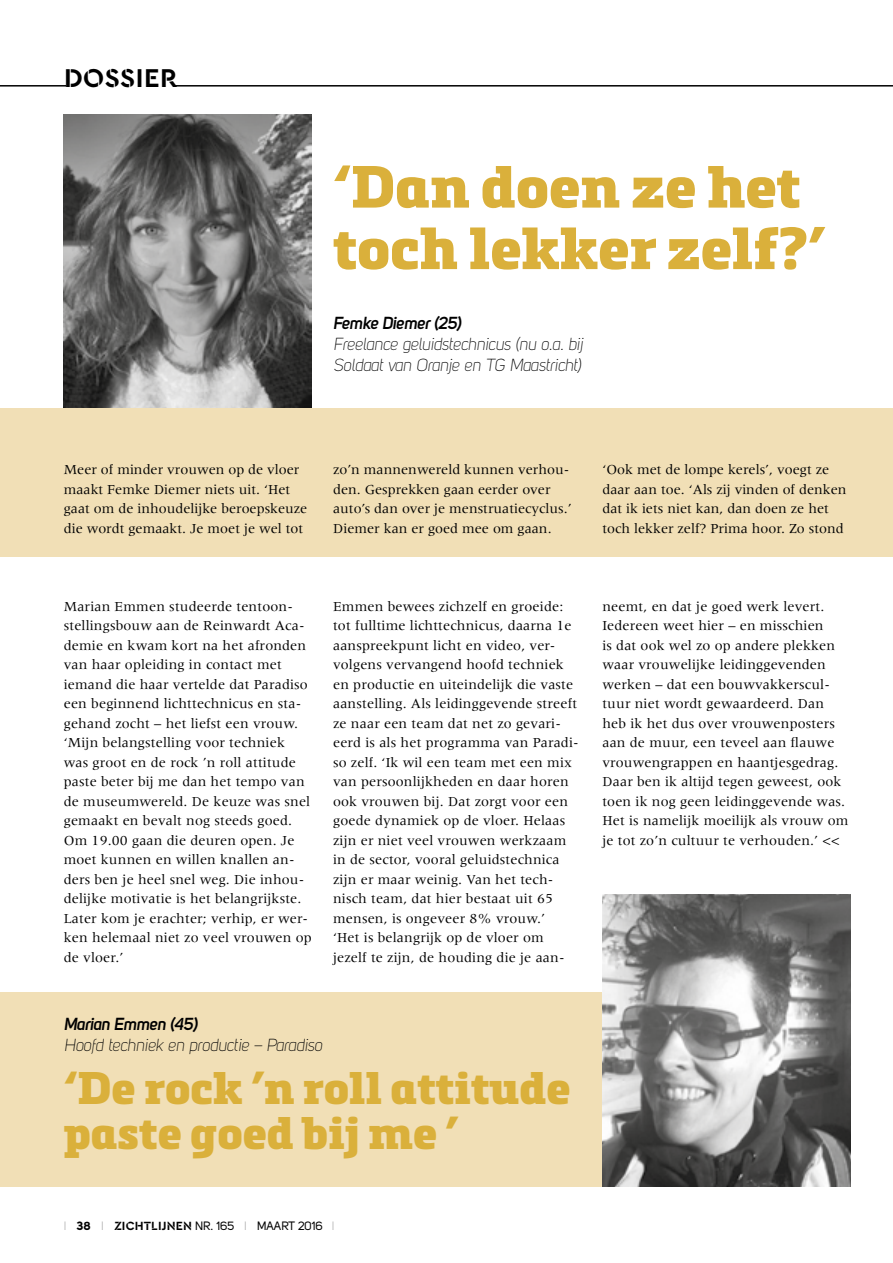
<style>
.page{position:relative;width:893px;height:1263px;background:#fff}
.page>*{position:absolute;margin:0;border:0;box-sizing:border-box;transform-origin:0 0}
.t1{font:900 58.5px/61.5px "Metronic Slab Pro";color:#dab03b}
.t2{font:900 45px/45px "Metronic Slab Pro";color:#dab03b}
.t3{font:700 27px "Cera Stencil PRO";letter-spacing:.02em;color:#000}
.t4{font:17.25px/21px "Uni Sans Light Italic";letter-spacing:-.03em;color:#000}
.t5{font:17.25px "Uni Sans Semi Bold Italic";letter-spacing:-.03em;color:#000}
.t6{font:14.25px/19.5px "Meridien";letter-spacing:.01em;color:#000}
.t7{font:12px "Uni Sans Regular";letter-spacing:-.005em;color:#000}
.s1{font-family:"Uni Sans Light";color:#878787}
.s2{font-family:"Uni Sans Bold"}
.s3{font-family:"Cera Stencil PRO";font-weight:700;font-size:12.45px}
</style>
<div class="page">
<div style="left:0;top:149px;width:893px;height:408px;background:#f1dfb6"></div>
<div style="left:0;top:115px;width:893px;height:293px;background:#fff"></div>
<div style="left:0;top:992px;width:850px;height:195px;background:#f1dfb6"></div>
<img style="left:64px;top:115px;width:248px;height:293px">
<img style="left:602px;top:894px;width:248px;height:293px">
<hr style="left:0;top:85px;width:66px;height:2px;background:#000">
<hr style="left:175px;top:85px;width:718px;height:2px;background:#000">
<h3 class="t3" style="left:64px;top:60px;width:115px">DOSSIER</h3>
<h1 class="t1" style="left:333px;top:157px;width:494px">‘Dan doen ze het toch lekker zelf?’</h1>
<p class="t5" style="left:333px;top:313px;width:130px">Femke Diemer (25)</p>
<p class="t4" style="left:333px;top:334px;width:252px">Freelance geluidstechnicus (nu o.a. bij<br>Soldaat van Oranje en TG Maastricht)</p>
<p class="t6" style="left:64px;top:460px;width:245px">Meer of minder vrouwen op de vloer maakt Femke Diemer niets uit. ‘Het gaat om de inhoudelijke beroepskeuze die wordt gemaakt. Je moet je wel tot</p>
<p class="t6" style="left:333px;top:460px;width:240px">zo’n mannenwereld kunnen verhou&shy;den. Gesprekken gaan eerder over auto’s dan over je menstruatiecyclus.’ Diemer kan er goed mee om gaan.</p>
<p class="t6" style="left:602px;top:460px;width:246px">‘Ook met de lompe kerels’, voegt ze daar aan toe. ‘Als zij vinden of denken dat ik iets niet kan, dan doen ze het toch lekker zelf? Prima hoor. Zo stond</p>
<p class="t6" style="left:64px;top:596px;width:250px">Marian Emmen studeerde tentoon&shy;stellingsbouw aan de Reinwardt Aca&shy;demie en kwam kort na het afronden van haar opleiding in contact met iemand die haar vertelde dat Paradiso een beginnend lichttechnicus en sta&shy;gehand zocht – het liefst een vrouw. ‘Mijn belangstelling voor techniek was groot en de rock ’n roll attitude paste beter bij me dan het tempo van de museumwereld. De keuze was snel gemaakt en bevalt nog steeds goed.<br>Om 19.00 gaan die deuren open. Je moet kunnen en willen knallen an&shy;ders ben je heel snel weg. Die inhou&shy;delijke motivatie is het belangrijkste.<br>Later kom je erachter; verhip, er wer&shy;ken helemaal niet zo veel vrouwen op de vloer.’</p>
<p class="t6" style="left:333px;top:596px;width:247px">Emmen bewees zichzelf en groeide: tot fulltime lichttechnicus, daarna 1e aanspreekpunt licht en video, ver&shy;volgens vervangend hoofd techniek en productie en uiteindelijk die vaste aanstelling. Als leidinggevende streeft ze naar een team dat net zo gevari&shy;eerd is als het programma van Paradi&shy;so zelf. ‘Ik wil een team met een mix van persoonlijkheden en daar horen ook vrouwen bij. Dat zorgt voor een goede dynamiek op de vloer. Helaas zijn er niet veel vrouwen werkzaam in de sector, vooral geluidstechnica zijn er maar weinig. Van het tech&shy;nisch team, dat hier bestaat uit 65 mensen, is ongeveer 8% vrouw.’<br>‘Het is belangrijk op de vloer om jezelf te zijn, de houding die je aan-</p>
<p class="t5" style="left:64px;top:1014px;width:136px">Marian Emmen (45)</p>
<p class="t4" style="left:64px;top:1035px;width:260px">Hoofd techniek en productie – Paradiso</p>
<p class="t6" style="left:602px;top:596px;width:248px">neemt, en dat je goed werk levert.<br>Iedereen weet hier – en misschien<br>is dat ook wel zo op andere plekken waar vrouwelijke leidinggevenden werken – dat een bouwvakkerscul&shy;tuur niet wordt gewaardeerd. Dan heb ik het dus over vrouwenposters aan de muur, een teveel aan flauwe vrouwengrappen en haantjesgedrag.<br>Daar ben ik altijd tegen geweest, ook toen ik nog geen leidinggevende was.<br>Het is namelijk moeilijk als vrouw om je tot zo’n cultuur te verhouden.’ &lt;&lt;</p>
<h2 class="t2" style="left:64px;top:1066px;width:508px">‘De rock ’n roll attitude paste goed bij me ’</h2>
<p class="t7" style="left:64px;top:1219px;width:272px"><span class="s1">I</span> <span class="s2">38</span> <span class="s1">I</span> <span class="s3">ZICHTLIJNEN</span> NR. 165 <span class="s1">I</span> MAART 2016 <span class="s1">I</span></p>
</div>
